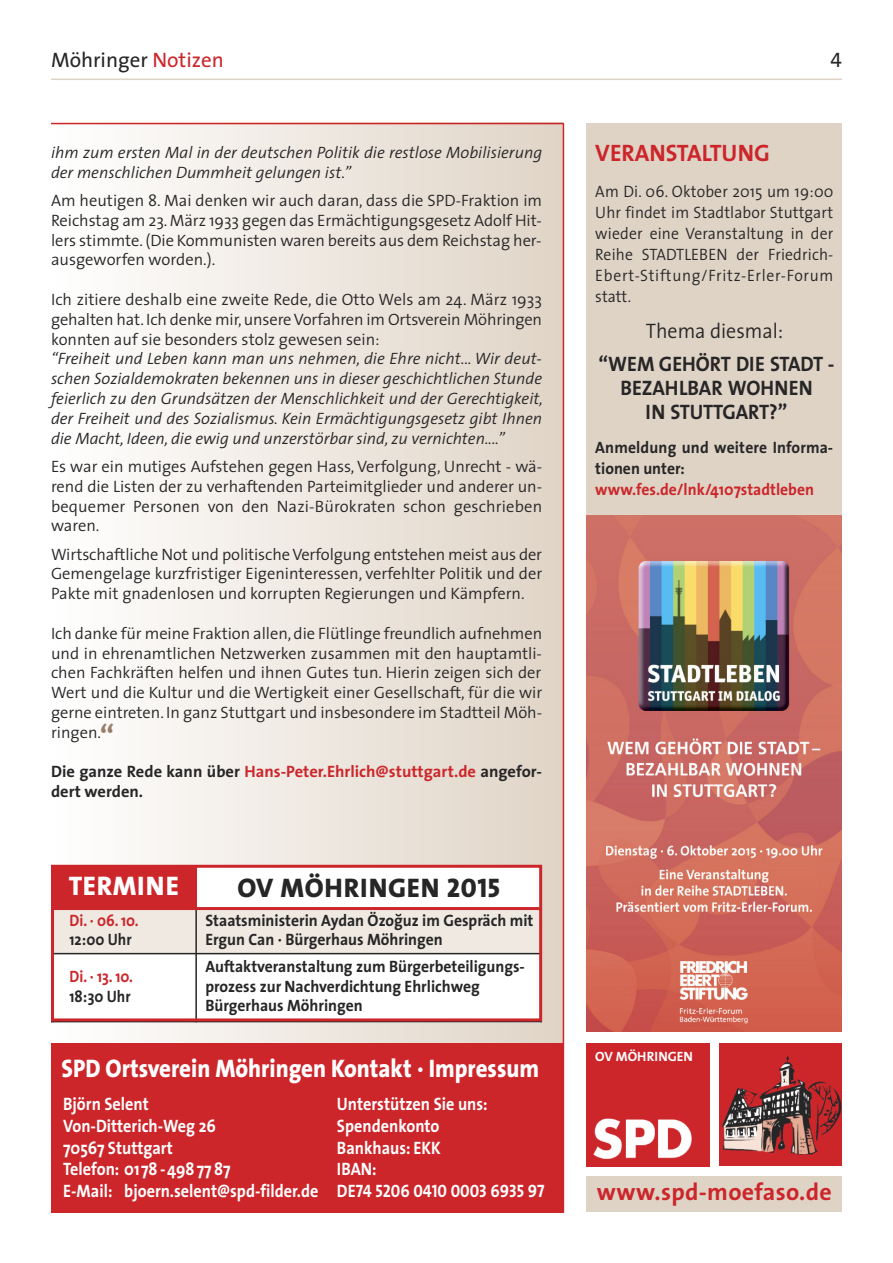
<style>
.page{position:relative;width:893px;height:1263px;background:#fff}
.page>*{position:absolute;margin:0;border:0;box-sizing:border-box;transform-origin:0 0}
.t1{font:700 30px "The Sans";color:#9a7e69}
.t2{font:800 27px "The Sans";letter-spacing:.025em;color:#272627}
.t3{font:800 27px "The Sans";letter-spacing:.025em;color:#fff}
.t4{font:800 25.5px "The Sans";color:#fff;scale:.9 1}
.t5{font:700 24px "The Sans";letter-spacing:.015em;color:#cc262b}
.t6{font:700 23.85px "The Sans";color:#cc262b}
.t7{font:700 21px/24px "The Sans";color:#272627;text-align:center;scale:.95 1}
.t8{font:21px "The Sans";color:#272627}
.t9{font:300 21px "The Sans";color:#272627;scale:.95 1}
.t10{font:21px "The Sans Caps";color:#272627}
.t11{font:700 18px/21.6px "The Sans";color:#fff;scale:.9 1}
.t12{font:18px "The Sans Bold Caps";color:#fff;scale:.9 1}
.t13{font:300 16.5px/19.8px "The Sans";color:#272627;text-align:justify}
.t14{font:italic 300 16.5px/19.8px "The Sans";color:#272627}
.t15{font:700 16.5px/19.5px "The Sans";color:#272627;scale:.95 1}
.t16{font:300 16.5px/21px "The Sans";color:#272627;text-align:justify;scale:.95 1}
.t17{font:700 16.5px/19.8px "The Sans";color:#272627}
.t18{font:700 16.5px "The Sans";color:#cc262b;scale:.95 1}
.t19{font:700 16.5px "The Sans";color:#cc262b;scale:.9 1}
.t20{font:700 16.5px "The Sans";color:#272627;scale:.9 1}
.t21{font:700 13.5px "The Sans";color:#fff}
.s1{color:#cc262b}
.s2{font-family:"The Sans Extra Bold Caps";font-weight:400}
</style>
<div class="page">
<div style="left:51px;top:123px;width:512px;height:1089px;background:linear-gradient(to right,#fff,#e0d4c6)"></div>
<div style="left:51px;top:1045px;width:512px;height:167px;background:#cc262b"></div>
<div style="left:51px;top:1043px;width:512px;height:46px;background:#cc262b"></div>
<hr style="left:563px;top:123px;width:1px;height:1089px;background:#cc262b">
<hr style="left:51px;top:79px;width:791px;height:1px;background:#dfd3c5">
<hr style="left:51px;top:123px;width:512px;height:1px;background:#cc262b">
<img style="left:587px;top:1043px;width:123px;height:123px">
<div style="left:719px;top:1043px;width:123px;height:123px;background:#cc262b"></div>
<img style="left:722px;top:1055px;width:120px;height:100px">
<div style="left:587px;top:1176px;width:255px;height:36px;background:#dfd3c5"></div>
<div style="left:51px;top:908px;width:145px;height:46px;background:#efe9e2"></div>
<div style="left:196px;top:908px;width:346px;height:46px;background:#efe9e2"></div>
<div style="left:51px;top:954px;width:145px;height:68px;background:#fff"></div>
<div style="left:196px;top:954px;width:346px;height:68px;background:#fff"></div>
<hr style="left:195px;top:908px;width:2px;height:114px;background:#272627">
<hr style="left:51px;top:953px;width:491px;height:1px;background:#272627">
<hr style="left:51px;top:1021px;width:491px;height:1px;background:#272627">
<div style="left:195px;top:866px;width:347px;height:42px;background:#fff"></div>
<div style="left:51px;top:865px;width:146px;height:42px;background:#cc262b"></div>
<div style="left:51px;top:865px;width:491px;height:156px;border:3px solid #cc262b"></div>
<hr style="left:53px;top:907px;width:487px;height:3px;background:#cc262b">
<div style="left:587px;top:123px;width:255px;height:880px;background:#dfd3c5"></div>
<img style="left:587px;top:515px;width:255px;height:517px">
<svg style="left:395px;top:913px;width:7px;height:4px"></svg>
<p class="t8" style="left:51px;top:51px;width:174px">Möhringer <span class="s1">Notizen</span></p>
<p class="t10" style="left:830px;top:53px;width:13px">4</p>
<p class="t14" style="left:51px;top:144px;width:493px">ihm zum ersten Mal in der deutschen Politik die restlose Mobilisierung der menschlichen Dummheit gelungen ist.”</p>
<p class="t13" style="left:51px;top:193px;width:493px">Am heutigen 8. Mai denken wir auch daran, dass die SPD-Fraktion im Reichstag am 23.März 1933 gegen das Ermächtigungsgesetz Adolf Hit&shy;lers stimmte.(Die Kommunisten waren bereits aus dem Reichstag her&shy;ausgeworfen worden.).</p>
<p class="t13" style="left:51px;top:292px;width:493px">Ich zitiere deshalb eine zweite Rede, die Otto Wels am 24. März 1933 gehalten hat. Ich denke mir,unsereVorfahren im Ortsverein Möhringen konnten auf sie besonders stolz gewesen sein:</p>
<p class="t14" style="left:51px;top:351px;width:493px;text-align:justify">“Freiheit und Leben kann man uns nehmen, die Ehre nicht... Wir deut&shy;schen Sozialdemokraten bekennen uns in dieser geschichtlichen Stunde feierlich zu den Grundsätzen der Menschlichkeit und der Gerechtigkeit, der Freiheit und des Sozialismus. Kein Ermächtigungsgesetz gibt Ihnen die Macht, Ideen, die ewig und unzerstörbar sind, zu vernichten....”</p>
<p class="t13" style="left:51px;top:458px;width:493px">Es war ein mutiges Aufstehen gegen Hass, Verfolgung, Unrecht - wä&shy;rend die Listen der zu verhaftenden Parteimitglieder und anderer un&shy;bequemer Personen von den Nazi-Bürokraten schon geschrieben waren.</p>
<p class="t13" style="left:51px;top:546px;width:493px">Wirtschaftliche Not und politischeVerfolgung entstehen meist aus der Gemengelage kurzfristiger Eigeninteressen, verfehlter Politik und der Pakte mit gnadenlosen und korrupten Regierungen und Kämpfern.</p>
<p class="t13" style="left:51px;top:625px;width:493px">Ich danke für meine Fraktion allen,die Flütlinge freundlich aufnehmen und in ehrenamtlichen Netzwerken zusammen mit den hauptamtli&shy;chen Fachkräften helfen und ihnen Gutes tun. Hierin zeigen sich der Wert und die Kultur und die Wertigkeit einer Gesellschaft, für die wir gerne eintreten. In ganz Stuttgart und insbesondere im Stadtteil Möh&shy;ringen.</p>
<p class="t17" style="left:51px;top:763px;width:492px">Die ganze Rede kann über <span class="s1">Hans-Peter.Ehrlich@stuttgart.de</span> angefor&shy;dert werden.</p>
<h1 class="t1" style="left:100px;top:724px;width:16px">“</h1>
<h2 class="t3" style="left:69px;top:875px;width:111px">TERMINE</h2>
<h2 class="t2" style="left:237px;top:877px;width:264px">OV MÖHRINGEN <span class="s2">2015</span></h2>
<p class="t19" style="left:70px;top:914px;width:78px">Di. · 06. 10.</p>
<p class="t20" style="left:70px;top:933px;width:71px">12:00 Uhr</p>
<p class="t19" style="left:70px;top:970px;width:72px">Di. · 13. 10.</p>
<p class="t20" style="left:70px;top:989px;width:69px">18:30 Uhr</p>
<p class="t15" style="left:205px;top:912px;width:347px">Staatsministerin Aydan Özoguz im Gespräch mit<br>Ergun Can · Bürgerhaus Möhringen</p>
<p class="t15" style="left:205px;top:958px;width:338px">Auftaktveranstaltung zum Bürgerbeteiligungs&shy;prozess zur Nachverdichtung Ehrlichweg<br>Bürgerhaus Möhringen</p>
<h3 class="t4" style="left:62px;top:1058px;width:532px">SPD Ortsverein Möhringen Kontakt · Impressum</h3>
<p class="t11" style="left:63px;top:1095px;width:285px">Björn Selent<br>Von-Ditterich-Weg 26<br>70567 Stuttgart<br>Telefon: 0178 -498 77 87<br>E-Mail: bjoern.selent@spd-filder.de</p>
<p class="t11" style="left:337px;top:1095px;width:169px">Unterstützen Sie uns:<br>Spendenkonto<br>Bankhaus: EKK<br>IBAN:</p>
<p class="t12" style="left:337px;top:1185px;width:232px">DE74 5206 0410 0003 6935 97</p>
<h3 class="t6" style="left:595px;top:144px;width:176px">VERANSTALTUNG</h3>
<p class="t16" style="left:595px;top:183px;width:252px">Am Di. 06. Oktober 2015 um 19:00<br>Uhr findet im Stadtlabor Stuttgart wieder eine Veranstaltung in der Reihe STADTLEBEN der Friedrich-Ebert-Stiftung/Fritz-Erler-Forum statt.</p>
<p class="t9" style="left:646px;top:324px;width:146px">Thema diesmal:</p>
<p class="t7" style="left:599px;top:354px;width:250px">“WEM GEHÖRT DIE STADT -<br>BEZAHLBAR WOHNEN<br>IN STUTTGART?”</p>
<p class="t15" style="left:595px;top:438px;width:252px;line-height:21px">Anmeldung und weitere Informa&shy;tionen unter:</p>
<p class="t18" style="left:595px;top:483px;width:232px">www.fes.de/lnk/4107stadtleben</p>
<p class="t21" style="left:595px;top:1051px;width:99px">OV MÖHRINGEN</p>
<h3 class="t5" style="left:597px;top:1183px;width:236px">www.spd-moefaso.de</h3>
</div>
